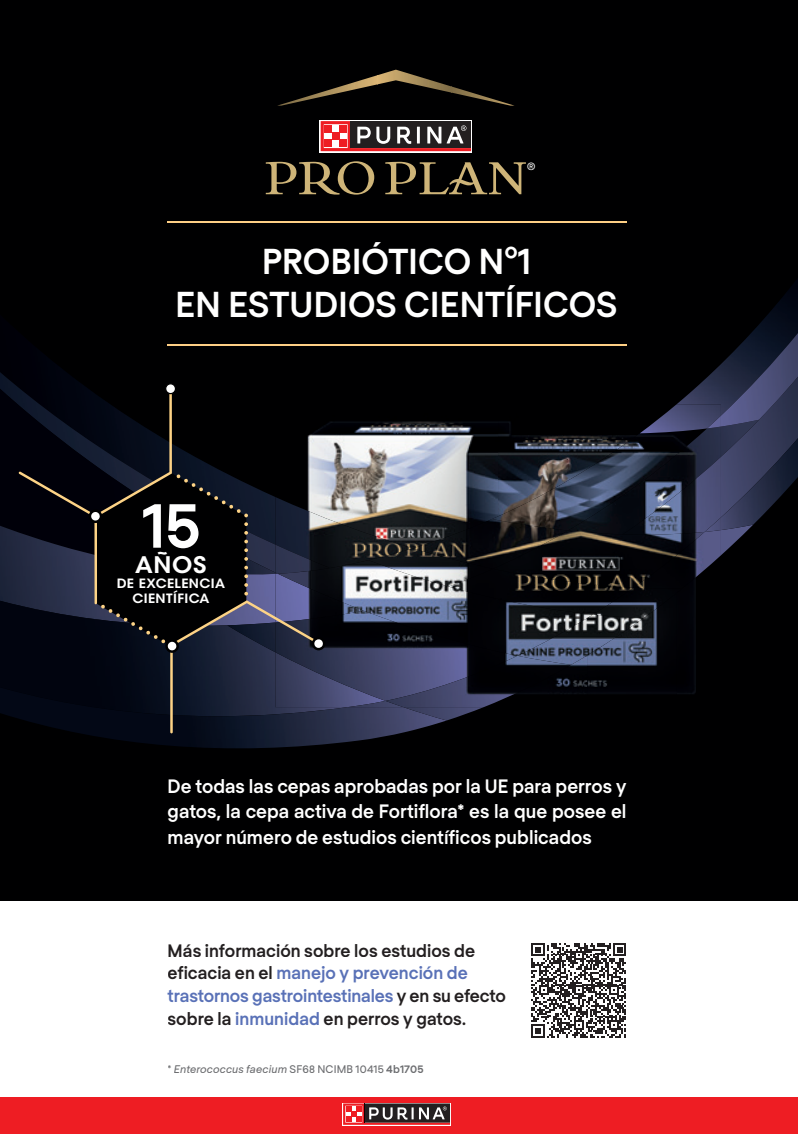
<style>
.page{position:relative;width:798px;height:1134px;background:#fff}
.page>*{position:absolute;margin:0;border:0;box-sizing:border-box;transform-origin:0 0}
.t1{font:700 35px/43px "Regola Pro";letter-spacing:.005em;color:#fff;text-align:center}
.t2{font:600 22.75px "ITC Avant Garde Std";color:#fff;scale:1.05 1}
.t3{font:700 18.88px/25.5px "Regola Pro";color:#fff;text-align:justify}
.t4{font:700 17.5px/22.9px "Regola Pro";color:#231f20}
.t5{font:600 12.75px/14.5px "ITC Avant Garde Std";letter-spacing:.03em;color:#fff;text-align:center;scale:1.05 1}
.t6{font:italic 10.75px "Regola Pro";letter-spacing:.015em;color:#6d6e71}
.t7{font:500 10.25px "Helvetica Neue LT Std";color:#fff}
.s1{color:#5971b7}
.s2{font-style:normal}
.s3{font-weight:700;font-style:normal}
</style>
<div class="page">
<div style="left:0;top:0;width:797px;height:901px;background:#000001"></div>
<img style="left:41px;top:345px;width:234px;height:27px">
<img style="left:0;top:372px;width:80px;height:17px">
<img style="left:0;top:528px;width:19px;height:73px">
<img style="left:0;top:626px;width:19px;height:61px">
<img style="left:0;top:601px;width:19px;height:25px">
<img style="left:0;top:687px;width:446px;height:62px">
<img style="left:403px;top:707px;width:80px;height:13px">
<img style="left:720px;top:530px;width:28px;height:25px">
<img style="left:720px;top:427px;width:77px;height:11px">
<img style="left:720px;top:438px;width:77px;height:92px">
<img style="left:676px;top:280px;width:121px;height:125px">
<img style="left:720px;top:333px;width:77px;height:94px">
<img style="left:771px;top:377px;width:26px;height:29px">
<img style="left:325px;top:421px;width:173px;height:98px">
<img style="left:571px;top:665px;width:16px;height:29px">
<img style="left:676px;top:588px;width:20px;height:106px">
<img style="left:587px;top:618px;width:89px;height:76px">
<img style="left:325px;top:497px;width:87px;height:69px">
<img style="left:325px;top:545px;width:5px;height:21px">
<img style="left:325px;top:701px;width:23px;height:6px">
<img style="left:348px;top:701px;width:37px;height:6px">
<img style="left:325px;top:566px;width:123px;height:45px">
<img style="left:338px;top:560px;width:30px;height:6px">
<img style="left:325px;top:587px;width:38px;height:24px">
<img style="left:325px;top:611px;width:60px;height:90px">
<img style="left:325px;top:616px;width:8px;height:6px">
<img style="left:363px;top:611px;width:154px;height:45px">
<img style="left:368px;top:548px;width:80px;height:39px">
<img style="left:368px;top:549px;width:43px;height:11px">
<img style="left:370px;top:561px;width:73px;height:24px">
<img style="left:385px;top:656px;width:186px;height:51px">
<svg style="left:385px;top:701px;width:12px;height:4px"></svg>
<img style="left:453px;top:656px;width:64px;height:26px">
<img style="left:448px;top:569px;width:136px;height:45px">
<img style="left:482px;top:595px;width:111px;height:19px">
<img style="left:517px;top:618px;width:126px;height:47px">
<img style="left:517px;top:614px;width:76px;height:42px">
<img style="left:593px;top:588px;width:89px;height:30px">
<img style="left:412px;top:519px;width:81px;height:50px">
<img style="left:493px;top:530px;width:140px;height:58px">
<img style="left:633px;top:535px;width:87px;height:53px">
<img style="left:633px;top:588px;width:49px;height:1px">
<img style="left:641px;top:535px;width:63px;height:47px">
<img style="left:492px;top:428px;width:76px;height:102px">
<img style="left:492px;top:519px;width:69px;height:11px">
<img style="left:568px;top:433px;width:152px;height:101px">
<img style="left:568px;top:530px;width:21px;height:2px">
<img style="left:622px;top:457px;width:98px;height:78px">
<img style="left:622px;top:532px;width:79px;height:3px">
<img style="left:704px;top:517px;width:16px;height:15px">
<img style="left:647px;top:405px;width:73px;height:28px">
<img style="left:640px;top:428px;width:66px;height:5px">
<img style="left:706px;top:416px;width:14px;height:12px">
<hr style="left:167px;top:221px;width:459px;height:2px;background:#fecf85">
<hr style="left:167px;top:344px;width:459px;height:1px;background:#fecf85">
<svg style="left:19px;top:383px;width:306px;height:350px"></svg>
<svg style="left:531px;top:943px;width:95px;height:95px"></svg>
<div style="left:0;top:1097px;width:797px;height:37px;background:#ee1d23"></div>
<svg style="left:343px;top:1103px;width:107px;height:22px"></svg>
<svg style="left:266px;top:161px;width:259px;height:34px"></svg>
<svg style="left:277px;top:70px;width:237px;height:36px"></svg>
<svg style="left:319px;top:120px;width:153px;height:32px"></svg>
<svg style="left:320px;top:121px;width:151px;height:30px"></svg>
<p class="t7" style="left:527px;top:160px;width:10px">®</p>
<h1 class="t1" style="left:175px;top:238px;width:443px">PROBIÓTICO N<sup>º</sup>1<br>EN ESTUDIOS CIENTÍFICOS</h1>
<h2 class="t2" style="left:135px;top:550px;width:69px">AÑOS</h2>
<p class="t5" style="left:117px;top:576px;width:105px">DE EXCELENCIA<br>CIENTÍFICA</p>
<p class="t3" style="left:167px;top:772px;width:460px">De todas las cepas aprobadas por la UE para perros y gatos, la cepa activa de Fortiflora* es la que posee el mayor número de estudios científicos publicados</p>
<p class="t4" style="left:167px;top:938px;width:339px">Más información sobre los estudios de eficacia en el <span class="s1">manejo y prevención de trastornos gastrointestinales</span> y en su efecto sobre la <span class="s1">inmunidad</span> en perros y gatos.</p>
<p class="t6" style="left:167px;top:1061px;width:257px"><span class="s2">*</span> Enterococcus faecium <span class="s2">SF68 NCIMB 10415</span> <span class="s3">4b1705</span></p>
</div>
